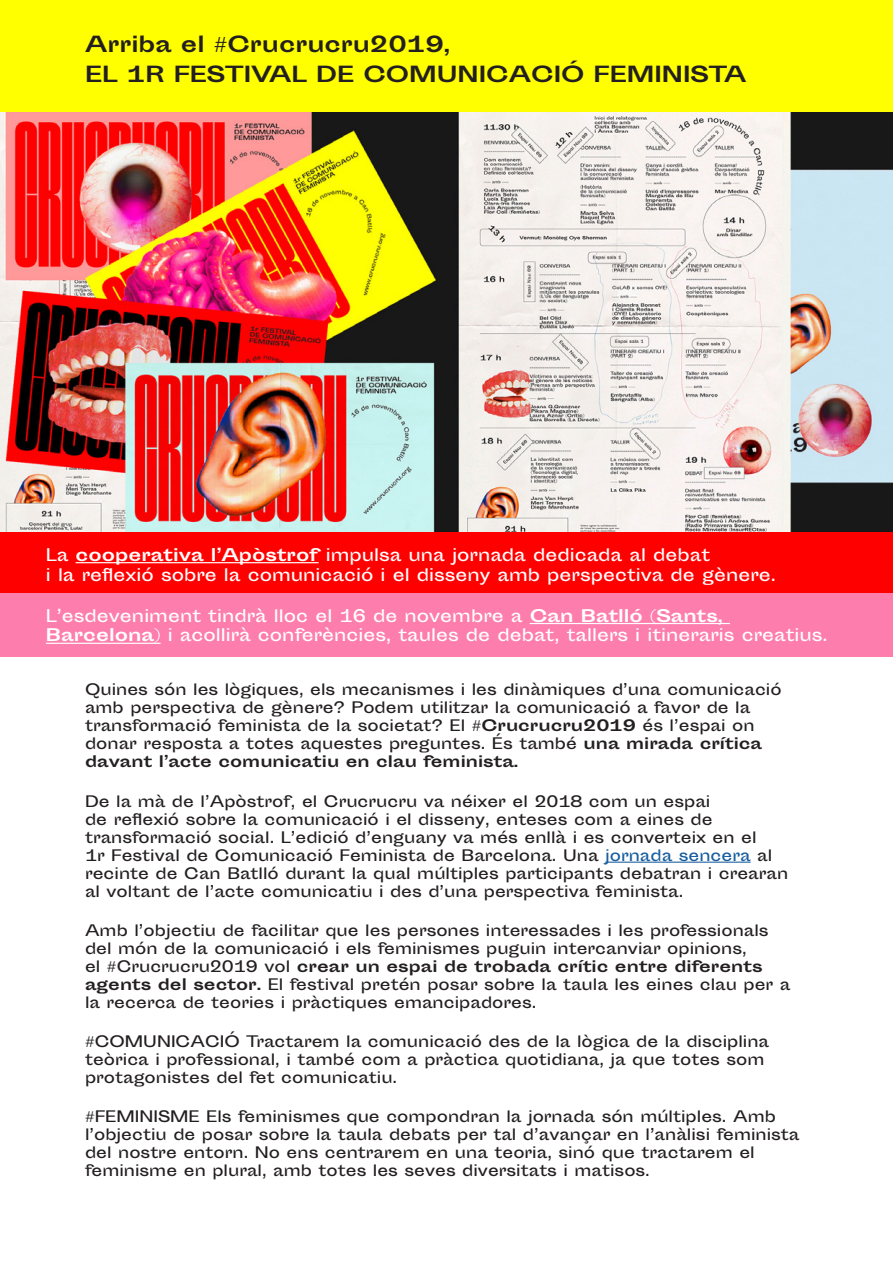
<style>
.page{position:relative;width:893px;height:1263px;background:#fff}
.page>*{position:absolute;margin:0;border:0;box-sizing:border-box;transform-origin:0 0}
.t1{font:700 21px "Sporting Grotesque";color:#231f20}
.t2{font:16.5px/19.8px "Sporting Grotesque";color:#fff}
.t3{font:15px/18px "Sporting Grotesque";color:#231f20}
.s1{font-weight:700}
.s2{color:#175d9e}
</style>
<div class="page">
<hr style="left:605px;top:862px;width:146px;height:1px;background:#175d9e">
<img style="left:0;top:112px;width:448px;height:420px">
<img style="left:449px;top:112px;width:444px;height:420px">
<div style="left:0;top:532px;width:893px;height:64px;background:#f00"></div>
<div style="left:0;top:593px;width:893px;height:63px;background:#fd7dac"></div>
<hr style="left:76px;top:562px;width:243px;height:1px;background:#fff">
<hr style="left:530px;top:623px;width:200px;height:1px;background:#fff">
<hr style="left:46px;top:643px;width:115px;height:1px;background:#fff">
<div style="left:0;top:0;width:893px;height:112px;background:#ff0"></div>
<p class="t1" style="left:85px;top:33px;width:367px">Arriba el #Crucrucru2019,</p>
<p class="t1" style="left:85px;top:63px;width:663px">EL 1R FESTIVAL DE COMUNICACIÓ FEMINISTA</p>
<p class="t2" style="left:46px;top:545px;width:731px">La <span class="s1">cooperativa l’Apòstrof</span> impulsa una jornada dedicada al debat<br>i la reflexió sobre la comunicació i el disseny amb perspectiva de gènere.</p>
<p class="t2" style="left:46px;top:606px;width:783px">L’esdeveniment tindrà lloc el 16 de novembre a <span class="s1">Can Batlló (Sants,<br>Barcelona)</span> i acollirà conferències, taules de debat, tallers i itineraris creatius.</p>
<p class="t3" style="left:85px;top:681px;width:698px">Quines són les lògiques, els mecanismes i les dinàmiques d’una comunicació amb perspectiva de gènere? Podem utilitzar la comunicació a favor de la transformació feminista de la societat? El <span class="s1">#Crucrucru2019</span> és l’espai on donar resposta a totes aquestes preguntes. És també <span class="s1">una mirada crítica davant l’acte comunicatiu en clau feminista.</span></p>
<p class="t3" style="left:85px;top:792px;width:705px">De la mà de l’Apòstrof, el Crucrucru va néixer el 2018 com un espai<br>de reflexió sobre la comunicació i el disseny, enteses com a eines de transformació social. L’edició d’enguany va més enllà i es converteix en el<br>1r Festival de Comunicació Feminista de Barcelona. Una <span class="s2">jornada sencera</span> al recinte de Can Batlló durant la qual múltiples participants debatran i crearan al voltant de l’acte comunicatiu i des d’una perspectiva feminista.</p>
<p class="t3" style="left:85px;top:922px;width:707px">Amb l’objectiu de facilitar que les persones interessades i les professionals del món de la comunicació i els feminismes puguin intercanviar opinions,<br>el #Crucrucru2019 vol <span class="s1">crear un espai de trobada crític entre diferents agents del sector.</span> El festival pretén posar sobre la taula les eines clau per a la recerca de teories i pràctiques emancipadores.</p>
<p class="t3" style="left:85px;top:1033px;width:686px">#COMUNICACIÓ Tractarem la comunicació des de la lògica de la disciplina teòrica i professional, i també com a pràctica quotidiana, ja que totes som protagonistes del fet comunicatiu.</p>
<p class="t3" style="left:85px;top:1108px;width:716px">#FEMINISME Els feminismes que compondran la jornada són múltiples. Amb l’objectiu de posar sobre la taula debats per tal d’avançar en l’anàlisi feminista del nostre entorn. No ens centrarem en una teoria, sinó que tractarem el feminisme en plural, amb totes les seves diversitats i matisos.</p>
</div>
